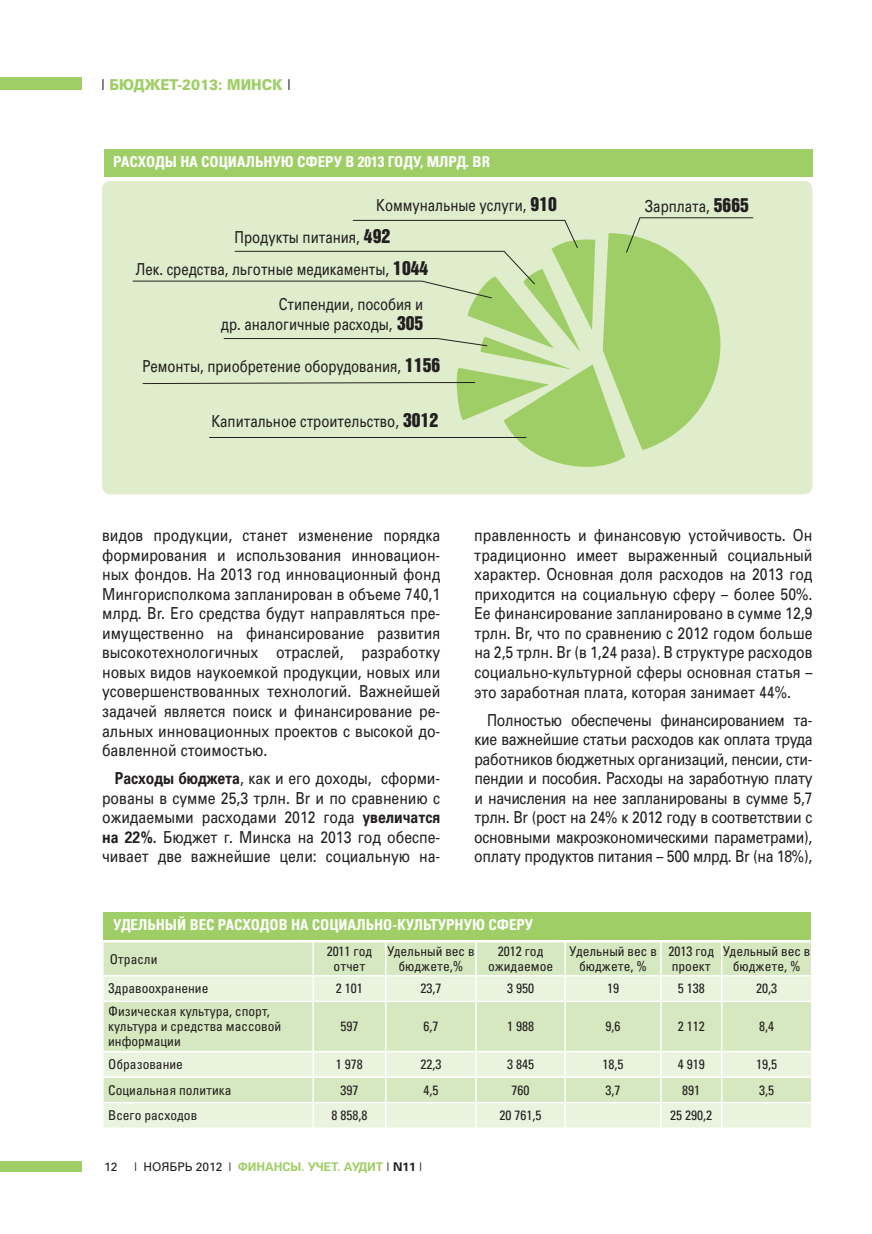
<style>
.page{position:relative;width:872px;height:1234px;background:#fff}
.page>*{position:absolute;margin:0;border:0;box-sizing:border-box;transform-origin:0 0}
.t1{font:16.5px/19.5px "Partner";color:#231f20;text-align:justify;scale:.85 1}
.t2{font:16.5px/32px "Partner";color:#231f20;scale:.8 1}
.t3{font:700 15px "Partner Condensed";color:#fff}
.t4{font:800 15px "Partner";color:#9fce66;scale:.9 1}
.t5{font:13.5px/15px "Partner Condensed";color:#231f20;text-align:center}
.t6{font:700 12px "Partner";color:#9fce66}
.t7{font:12px "Partner";color:#231f20}
.s1{font-weight:400;color:#231f20}
.s2{font-family:"Bastion Kontrast Alt C";font-size:19.5px}
.s3{font-weight:700}
.s4{color:#231f20}
</style>
<div class="page">
<div style="left:0;top:77px;width:82px;height:13px;background:#9fce66"></div>
<div style="left:0;top:1161px;width:82px;height:10px;background:#9fce66"></div>
<div style="left:104px;top:942px;width:707px;height:32px;background:#d6e8bf"></div>
<svg style="left:104px;top:976px;width:707px;height:151px;background:#e0edcf"></svg>
<hr style="left:312px;top:942px;width:2px;height:32px;background:#fff">
<hr style="left:385px;top:942px;width:1px;height:32px;background:#fff">
<hr style="left:475px;top:942px;width:2px;height:32px;background:#fff">
<hr style="left:564px;top:942px;width:2px;height:32px;background:#fff">
<hr style="left:660px;top:942px;width:1px;height:32px;background:#fff">
<hr style="left:721px;top:942px;width:1px;height:32px;background:#fff">
<hr style="left:312px;top:976px;width:2px;height:24px;background:#fff">
<svg style="left:385px;top:976px;width:1px;height:24px"></svg>
<hr style="left:475px;top:976px;width:2px;height:24px;background:#fff">
<hr style="left:564px;top:976px;width:2px;height:24px;background:#fff">
<svg style="left:660px;top:976px;width:1px;height:24px"></svg>
<svg style="left:721px;top:976px;width:1px;height:24px"></svg>
<hr style="left:102px;top:1000px;width:211px;height:1px;background:#fff">
<hr style="left:313px;top:1000px;width:73px;height:1px;background:#fff">
<hr style="left:312px;top:1001px;width:2px;height:49px;background:#fff">
<hr style="left:386px;top:1000px;width:90px;height:1px;background:#fff">
<hr style="left:385px;top:1001px;width:1px;height:49px;background:#fff">
<hr style="left:476px;top:1000px;width:89px;height:1px;background:#fff">
<hr style="left:475px;top:1001px;width:2px;height:49px;background:#fff">
<hr style="left:565px;top:1000px;width:96px;height:1px;background:#fff">
<hr style="left:564px;top:1001px;width:2px;height:49px;background:#fff">
<hr style="left:661px;top:1000px;width:60px;height:1px;background:#fff">
<hr style="left:660px;top:1001px;width:1px;height:49px;background:#fff">
<hr style="left:721px;top:1000px;width:91px;height:1px;background:#fff">
<hr style="left:721px;top:1001px;width:1px;height:49px;background:#fff">
<hr style="left:102px;top:1050px;width:211px;height:2px;background:#fff">
<hr style="left:313px;top:1050px;width:73px;height:2px;background:#fff">
<hr style="left:312px;top:1052px;width:2px;height:24px;background:#fff">
<hr style="left:386px;top:1050px;width:90px;height:2px;background:#fff">
<hr style="left:476px;top:1050px;width:89px;height:2px;background:#fff">
<hr style="left:475px;top:1052px;width:2px;height:24px;background:#fff">
<hr style="left:565px;top:1050px;width:96px;height:2px;background:#fff">
<hr style="left:564px;top:1052px;width:2px;height:24px;background:#fff">
<hr style="left:661px;top:1050px;width:60px;height:2px;background:#fff">
<hr style="left:721px;top:1050px;width:91px;height:2px;background:#fff">
<hr style="left:102px;top:1076px;width:211px;height:1px;background:#fff">
<hr style="left:313px;top:1076px;width:73px;height:1px;background:#fff">
<hr style="left:312px;top:1077px;width:2px;height:24px;background:#fff">
<hr style="left:386px;top:1076px;width:90px;height:1px;background:#fff">
<hr style="left:476px;top:1076px;width:89px;height:1px;background:#fff">
<hr style="left:475px;top:1077px;width:2px;height:24px;background:#fff">
<hr style="left:565px;top:1076px;width:96px;height:1px;background:#fff">
<hr style="left:564px;top:1077px;width:2px;height:24px;background:#fff">
<hr style="left:661px;top:1076px;width:60px;height:1px;background:#fff">
<hr style="left:721px;top:1076px;width:91px;height:1px;background:#fff">
<hr style="left:102px;top:1101px;width:211px;height:2px;background:#fff">
<hr style="left:313px;top:1101px;width:73px;height:2px;background:#fff">
<hr style="left:312px;top:1103px;width:2px;height:24px;background:#fff">
<hr style="left:386px;top:1101px;width:90px;height:2px;background:#fff">
<svg style="left:385px;top:1052px;width:1px;height:75px"></svg>
<hr style="left:476px;top:1101px;width:89px;height:2px;background:#fff">
<hr style="left:475px;top:1103px;width:2px;height:24px;background:#fff">
<hr style="left:565px;top:1101px;width:96px;height:2px;background:#fff">
<hr style="left:564px;top:1103px;width:2px;height:24px;background:#fff">
<hr style="left:661px;top:1101px;width:60px;height:2px;background:#fff">
<svg style="left:660px;top:1052px;width:1px;height:75px"></svg>
<hr style="left:721px;top:1101px;width:91px;height:2px;background:#fff">
<svg style="left:721px;top:1052px;width:1px;height:75px"></svg>
<div style="left:104px;top:912px;width:707px;height:27px;background:#9fce66"></div>
<div style="left:104px;top:149px;width:708px;height:27px;background:#9fce66"></div>
<div style="left:102px;top:181px;width:710px;height:313px;background:#dfedcd;border-radius:9px"></div>
<svg style="left:132px;top:217px;width:621px;height:250px"></svg>
<hr style="left:209px;top:437px;width:317px;height:1px;background:#231f20">
<p class="t4" style="left:101px;top:76px;width:212px"><span class="s1">|</span> Бюджет-2013: Минск <span class="s1">|</span></p>
<p class="t3" style="left:113px;top:153px;width:378px">Расходы на социальную сферу в 2013 году, млрд. Br</p>
<p class="t2" style="left:376px;top:189px;width:227px">Коммунальные услуги, <span class="s2">910</span></p>
<p class="t2" style="left:644px;top:190px;width:132px">Зарплата, <span class="s2">5665</span></p>
<p class="t2" style="left:136px;top:221px;width:367px;text-indent:99px">Продукты питания, <span class="s2">492<br></span>Лек. средства, льготные медикаменты, <span class="s2">1044</span></p>
<p class="t2" style="left:221px;top:295px;width:254px;line-height:19.5px;text-align:right">Стипендии, пособия и<br>др. аналогичные расходы, <span class="s2">305</span></p>
<p class="t2" style="left:142px;top:350px;width:374px">Ремонты, приобретение оборудования, <span class="s2">1156</span></p>
<p class="t2" style="left:211px;top:405px;width:285px">Капитальное строительство, <span class="s2">3012</span></p>
<p class="t1" style="left:102px;top:525px;width:399px">видов продукции, станет изменение порядка формирования и использования инновацион&shy;ных фондов. На 2013 год инновационный фонд Мингорисполкома запланирован в объеме 740,1 млрд. Br. Его средства будут направляться пре&shy;имущественно на финансирование развития высокотехнологичных отраслей, разработку новых видов наукоемкой продукции, новых или усовершенствованных технологий. Важнейшей задачей является поиск и финансирование ре&shy;альных инновационных проектов с высокой до&shy;бавленной стоимостью.</p>
<p class="t1" style="left:102px;top:768px;width:399px;text-indent:13px"><span class="s3">Расходы бюджета</span>, как и его доходы, сформи&shy;рованы в сумме 25,3 трлн. Br и по сравнению с ожидаемыми расходами 2012 года <span class="s3">увеличатся на 22%.</span> Бюджет г. Минска на 2013 год обеспе&shy;чивает две важнейшие цели: социальную на-</p>
<p class="t1" style="left:474px;top:526px;width:399px">правленность и финансовую устойчивость. Он традиционно имеет выраженный социальный характер. Основная доля расходов на 2013 год приходится на социальную сферу – более 50%.<br>Ее финансирование запланировано в сумме 12,9 трлн. Br, что по сравнению с 2012 годом больше на 2,5 трлн. Br (в 1,24 раза). В структуре расходов социально-культурной сферы основная статья – это заработная плата, которая занимает 44%.</p>
<p class="t1" style="left:474px;top:710px;width:399px;text-indent:13px">Полностью обеспечены финансированием та&shy;кие важнейшие статьи расходов как оплата труда работников бюджетных организаций, пенсии, сти&shy;пендии и пособия. Расходы на заработную плату и начисления на нее запланированы в сумме 5,7 трлн. Br (рост на 24% к 2012 году в соответствии с основными макроэкономическими параметрами), оплату продуктов питания – 500 млрд. Br (на 18%),</p>
<p class="t3" style="left:113px;top:915px;width:421px">Удельный вес расходов на социально-культурную сферу</p>
<p class="t5" style="left:110px;top:952px;width:49px">Отрасли</p>
<p class="t5" style="left:327px;top:944px;width:47px">2011 год отчет</p>
<p class="t5" style="left:387px;top:944px;width:89px">Удельный вес в бюджете,%</p>
<p class="t5" style="left:488px;top:944px;width:67px">2012 год ожидаемое</p>
<p class="t5" style="left:569px;top:944px;width:89px">Удельный вес в бюджете, %</p>
<p class="t5" style="left:668px;top:944px;width:47px;text-align:left">2013 год проект</p>
<p class="t5" style="left:723px;top:944px;width:89px">Удельный вес в бюджете, %</p>
<p class="t5" style="left:108px;top:981px;width:102px">Здравоохранение</p>
<p class="t5" style="left:336px;top:981px;width:28px">2 101</p>
<p class="t5" style="left:420px;top:981px;width:22px">23,7</p>
<p class="t5" style="left:507px;top:981px;width:28px">3 950</p>
<p class="t5" style="left:607px;top:981px;width:13px">19</p>
<p class="t5" style="left:678px;top:981px;width:28px">5 138</p>
<p class="t5" style="left:756px;top:981px;width:22px">20,3</p>
<p class="t5" style="left:108px;top:1004px;width:174px;text-align:left">Физическая культура, спорт, культура и средства массовой информации</p>
<p class="t5" style="left:340px;top:1019px;width:19px">597</p>
<p class="t5" style="left:423px;top:1019px;width:16px">6,7</p>
<p class="t5" style="left:507px;top:1019px;width:28px">1 988</p>
<p class="t5" style="left:605px;top:1019px;width:16px">9,6</p>
<p class="t5" style="left:678px;top:1019px;width:28px">2 112</p>
<p class="t5" style="left:759px;top:1019px;width:16px">8,4</p>
<p class="t5" style="left:108px;top:1057px;width:76px">Образование</p>
<p class="t5" style="left:336px;top:1057px;width:28px">1 978</p>
<p class="t5" style="left:420px;top:1057px;width:22px">22,3</p>
<p class="t5" style="left:507px;top:1057px;width:28px">3 845</p>
<p class="t5" style="left:602px;top:1057px;width:22px">18,5</p>
<p class="t5" style="left:678px;top:1057px;width:28px">4 919</p>
<p class="t5" style="left:756px;top:1057px;width:22px">19,5</p>
<p class="t5" style="left:108px;top:1083px;width:125px">Социальная политика</p>
<p class="t5" style="left:340px;top:1083px;width:19px">397</p>
<p class="t5" style="left:423px;top:1083px;width:16px">4,5</p>
<p class="t5" style="left:511px;top:1083px;width:19px">760</p>
<p class="t5" style="left:605px;top:1083px;width:16px">3,7</p>
<p class="t5" style="left:682px;top:1083px;width:19px">891</p>
<p class="t5" style="left:759px;top:1083px;width:16px">3,5</p>
<p class="t5" style="left:108px;top:1108px;width:90px">Всего расходов</p>
<p class="t5" style="left:331px;top:1108px;width:37px">8 858,8</p>
<p class="t5" style="left:499px;top:1108px;width:43px">20 761,5</p>
<p class="t5" style="left:670px;top:1108px;width:43px">25 290,2</p>
<p class="t7" style="left:104px;top:1159px;width:15px">12</p>
<p class="t6" style="left:134px;top:1159px;width:289px"><span class="s1">| НОЯБРЬ 2012 |</span> ФИНАНСЫ. УЧЕТ. АУДИТ <span class="s1">|</span> <span class="s4">N11</span> <span class="s1">|</span></p>
</div>
